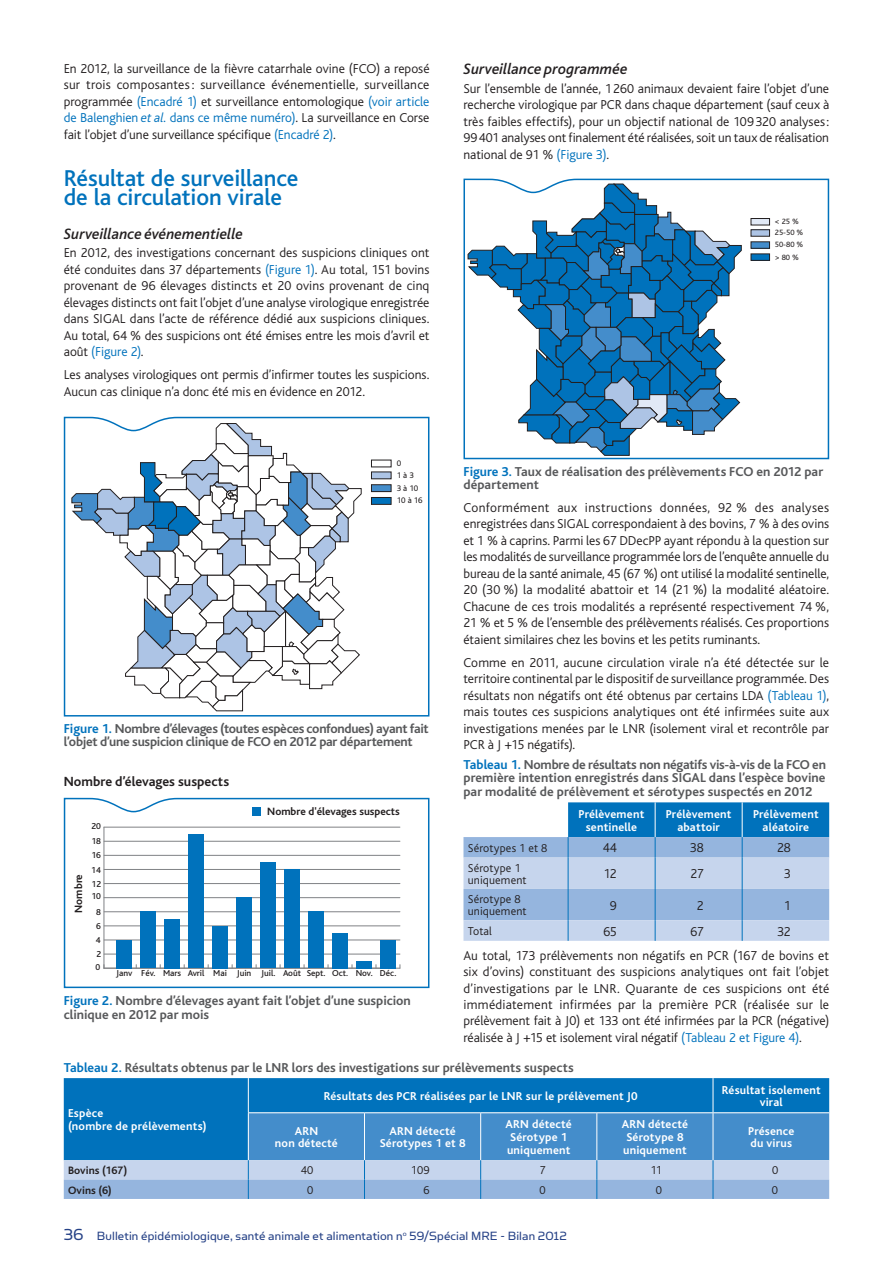
<style>
.page{position:relative;width:893px;height:1263px;background:#fff}
.page>*{position:absolute;margin:0;border:0;box-sizing:border-box;transform-origin:0 0}
.t1{font:500 24px/19.5px "Bliss";letter-spacing:-.005em;color:#0072bc}
.t2{font:italic 500 15.75px "Bliss";color:#231f20}
.t3{font:700 13.8px "Bliss";color:#231f20}
.t4{font:300 13.5px/16.5px "Bliss";letter-spacing:-.005em;color:#231f20;text-align:justify}
.t5{font:700 13.5px/13.5px "Bliss";letter-spacing:-.005em;color:#57585a}
.t6{font:13.5px "Simian Text Orangutan";letter-spacing:.01em;color:#254186}
.t7{font:700 12px/12.8px "Bliss";letter-spacing:.015em;color:#fff;text-align:center}
.t8{font:300 12px/12px "Bliss";letter-spacing:.015em;color:#231f20}
.t9{font:700 11.25px "Bliss";letter-spacing:.005em;color:#231f20}
.t10{font:700 11.1px "Bliss";color:#231f20}
.t11{font:500 9px "Bliss";color:#231f20}
.t12{font:8.55px/12.8px "Bliss";color:#231f20}
.t13{font:8.1px/12px "Bliss";color:#231f20;text-align:justify}
.s1{color:#0072bc}
.s2{font-style:italic;color:#0072bc}
.s3{font-size:18px}
</style>
<div class="page">
<svg style="left:63px;top:797px;width:367px;height:192px"></svg>
<svg style="left:463px;top:802px;width:366px;height:139px;background:#95bbe0"></svg>
<hr style="left:655px;top:802px;width:1px;height:35px;background:#fff">
<hr style="left:742px;top:802px;width:1px;height:35px;background:#fff">
<svg style="left:463px;top:178px;width:367px;height:282px"></svg>
<div style="left:64px;top:1078px;width:765px;height:35px;background:#0072bc"></div>
<hr style="left:248px;top:1078px;width:1px;height:34px;background:#fff">
<hr style="left:713px;top:1078px;width:1px;height:34px;background:#fff">
<hr style="left:248px;top:1112px;width:116px;height:1px;background:#fff">
<hr style="left:364px;top:1112px;width:117px;height:1px;background:#fff">
<hr style="left:481px;top:1112px;width:116px;height:1px;background:#fff">
<hr style="left:597px;top:1112px;width:116px;height:1px;background:#fff">
<hr style="left:713px;top:1112px;width:116px;height:1px;background:#fff">
<svg style="left:64px;top:1113px;width:765px;height:86px;background:#6ba3d5"></svg>
<svg style="left:63px;top:416px;width:367px;height:301px"></svg>
<p class="t4" style="left:64px;top:60px;width:367px">En 2012, la surveillance de la fièvre catarrhale ovine (FCO) a reposé sur trois composantes: surveillance événementielle, surveillance programmée <span class="s1">(Encadré 1)</span> et surveillance entomologique <span class="s1">(voir article de Balenghien</span> <span class="s2">et al.</span> <span class="s1">dans ce même numéro)</span>. La surveillance en Corse fait l’objet d’une surveillance spécifique <span class="s1">(Encadré 2)</span>.</p>
<h1 class="t1" style="left:64px;top:169px;width:236px">Résultat de surveillance de la circulation virale</h1>
<p class="t2" style="left:64px;top:226px;width:181px">Surveillance événementielle</p>
<p class="t4" style="left:64px;top:245px;width:367px">En 2012, des investigations concernant des suspicions cliniques ont été conduites dans 37 départements <span class="s1">(Figure 1)</span>. Au total, 151 bovins provenant de 96 élevages distincts et 20 ovins provenant de cinq élevages distincts ont fait l’objet d’une analyse virologique enregistrée dans SIGAL dans l’acte de référence dédié aux suspicions cliniques.<br>Au total, 64 % des suspicions ont été émises entre les mois d’avril et août <span class="s1">(Figure 2)</span>.</p>
<p class="t4" style="left:64px;top:367px;width:367px">Les analyses virologiques ont permis d’infirmer toutes les suspicions.<br>Aucun cas clinique n’a donc été mis en évidence en 2012.</p>
<p class="t12" style="left:397px;top:457px;width:6px">0</p>
<p class="t12" style="left:397px;top:469px;width:28px">1 à 3<br>3 à 10<br>10 à 16</p>
<p class="t5" style="left:64px;top:722px;width:366px"><span class="s1">Figure 1.</span> Nombre d’élevages (toutes espèces confondues) ayant fait l’objet d’une suspicion clinique de FCO en 2012 par département</p>
<p class="t3" style="left:64px;top:774px;width:167px">Nombre d’élevages suspects</p>
<p class="t11" style="left:91px;top:821px;width:11px">20</p>
<p class="t11" style="left:91px;top:837px;width:11px">18</p>
<p class="t10" style="left:73px;top:913px;width:40px;rotate:-90deg">Nombre</p>
<p class="t11" style="left:91px;top:851px;width:11px">16</p>
<p class="t11" style="left:91px;top:865px;width:11px">14</p>
<p class="t11" style="left:92px;top:879px;width:11px">12</p>
<p class="t11" style="left:91px;top:892px;width:11px">10</p>
<p class="t11" style="left:96px;top:907px;width:6px">8</p>
<p class="t11" style="left:96px;top:921px;width:6px">6</p>
<p class="t11" style="left:96px;top:935px;width:6px">4</p>
<p class="t11" style="left:96px;top:949px;width:6px">2</p>
<p class="t10" style="left:267px;top:806px;width:134px">Nombre d'élevages suspects</p>
<p class="t11" style="left:96px;top:962px;width:6px">0</p>
<p class="t11" style="left:116px;top:969px;width:282px">Janv Fév. Mars Avril Mai Juin Juil. Août Sept. Oct. Nov. Déc.</p>
<p class="t5" style="left:64px;top:994px;width:349px"><span class="s1">Figure 2.</span> Nombre d’élevages ayant fait l’objet d’une suspicion clinique en 2012 par mois</p>
<p class="t2" style="left:463px;top:61px;width:166px">Surveillance programmée</p>
<p class="t4" style="left:463px;top:80px;width:367px">Sur l’ensemble de l’année, 1260 animaux devaient faire l’objet d’une recherche virologique par PCR dans chaque département (sauf ceux à très faibles effectifs), pour un objectif national de 109320 analyses:<br>99401 analyses ont finalement été réalisées, soit un taux de réalisation national de 91 % <span class="s1">(Figure 3)</span>.</p>
<p class="t13" style="left:775px;top:216px;width:25px">&lt; 25 %</p>
<p class="t13" style="left:775px;top:227px;width:30px">25-50 % 50-80 % &gt; 80 %</p>
<p class="t5" style="left:463px;top:465px;width:361px"><span class="s1">Figure 3.</span> Taux de réalisation des prélèvements FCO en 2012 par département</p>
<p class="t4" style="left:463px;top:499px;width:367px">Conformément aux instructions données, 92 % des analyses enregistrées dans SIGAL correspondaient à des bovins, 7 % à des ovins et 1 % à caprins. Parmi les 67 DDecPP ayant répondu à la question sur les modalités de surveillance programmée lors de l’enquête annuelle du bureau de la santé animale, 45 (67 %) ont utilisé la modalité sentinelle, 20 (30 %) la modalité abattoir et 14 (21 %) la modalité aléatoire.<br>Chacune de ces trois modalités a représenté respectivement 74 %, 21 % et 5 % de l’ensemble des prélèvements réalisés. Ces proportions étaient similaires chez les bovins et les petits ruminants.</p>
<p class="t4" style="left:463px;top:654px;width:367px">Comme en 2011, aucune circulation virale n’a été détectée sur le territoire continental par le dispositif de surveillance programmée. Des résultats non négatifs ont été obtenus par certains LDA <span class="s1">(Tableau 1)</span>, mais toutes ces suspicions analytiques ont été infirmées suite aux investigations menées par le LNR (isolement viral et recontrôle par PCR à J +15 négatifs).</p>
<p class="t5" style="left:463px;top:758px;width:364px;text-align:justify"><span class="s1">Tableau 1.</span> Nombre de résultats non négatifs vis-à-vis de la FCO en première intention enregistrés dans SIGAL dans l’espèce bovine par modalité de prélèvement et sérotypes suspectés en 2012</p>
<p class="t7" style="left:579px;top:808px;width:67px">Prélèvement sentinelle</p>
<p class="t7" style="left:666px;top:808px;width:67px">Prélèvement abattoir</p>
<p class="t7" style="left:753px;top:808px;width:67px">Prélèvement aléatoire</p>
<p class="t8" style="left:468px;top:842px;width:81px">Sérotypes 1 et 8</p>
<p class="t4" style="left:603px;top:840px;width:16px">44</p>
<p class="t4" style="left:690px;top:840px;width:16px">38</p>
<p class="t4" style="left:777px;top:840px;width:15px">28</p>
<p class="t8" style="left:468px;top:862px;width:60px">Sérotype 1 uniquement</p>
<p class="t4" style="left:604px;top:866px;width:15px">12</p>
<p class="t4" style="left:690px;top:866px;width:15px">27</p>
<p class="t4" style="left:784px;top:866px;width:8px">3</p>
<p class="t8" style="left:468px;top:893px;width:60px">Sérotype 8 uniquement</p>
<p class="t4" style="left:610px;top:897px;width:8px">9</p>
<p class="t4" style="left:697px;top:897px;width:8px">2</p>
<p class="t4" style="left:784px;top:897px;width:8px">1</p>
<p class="t8" style="left:468px;top:925px;width:26px">Total</p>
<p class="t4" style="left:603px;top:923px;width:15px">65</p>
<p class="t4" style="left:690px;top:923px;width:15px">67</p>
<p class="t4" style="left:463px;top:919px;width:367px;line-height:23.9px;text-indent:314px">32<br>Au total, 173 prélèvements non négatifs en PCR (167 de bovins et</p>
<p class="t4" style="left:463px;top:963px;width:367px">six d’ovins) constituant des suspicions analytiques ont fait l’objet d’investigations par le LNR. Quarante de ces suspicions ont été immédiatement infirmées par la première PCR (réalisée sur le prélèvement fait à J0) et 133 ont été infirmées par la PCR (négative) réalisée à J +15 et isolement viral négatif <span class="s1">(Tableau 2 et Figure 4)</span>.</p>
<p class="t5" style="left:64px;top:1061px;width:512px"><span class="s1">Tableau 2.</span> Résultats obtenus par le LNR lors des investigations sur prélèvements suspects</p>
<p class="t7" style="left:68px;top:1107px;width:140px;text-align:left">Espèce<br>(nombre de prélèvements)</p>
<p class="t7" style="left:324px;top:1090px;width:315px">Résultats des PCR réalisées par le LNR sur le prélèvement J0</p>
<p class="t7" style="left:722px;top:1083px;width:100px">Résultat isolement viral</p>
<p class="t7" style="left:275px;top:1125px;width:64px">ARN<br>non détecté</p>
<p class="t7" style="left:380px;top:1125px;width:87px">ARN détecté<br>Sérotypes 1 et 8</p>
<p class="t7" style="left:506px;top:1118px;width:68px;text-align:left">ARN détecté<br>Sérotype 1 uniquement</p>
<p class="t7" style="left:622px;top:1118px;width:68px;text-align:left">ARN détecté<br>Sérotype 8 uniquement</p>
<p class="t7" style="left:748px;top:1124px;width:48px;text-align:left">Présence du virus</p>
<p class="t9" style="left:68px;top:1165px;width:61px">Bovins (167)</p>
<p class="t8" style="left:301px;top:1165px;width:14px">40</p>
<p class="t8" style="left:411px;top:1165px;width:20px">109</p>
<p class="t8" style="left:540px;top:1165px;width:8px">7</p>
<p class="t8" style="left:650px;top:1165px;width:13px">11</p>
<p class="t8" style="left:772px;top:1165px;width:8px">0</p>
<p class="t9" style="left:68px;top:1184px;width:45px">Ovins (6)</p>
<p class="t8" style="left:307px;top:1184px;width:8px">0</p>
<p class="t8" style="left:423px;top:1184px;width:8px">6</p>
<p class="t8" style="left:540px;top:1184px;width:8px">0</p>
<p class="t8" style="left:656px;top:1184px;width:8px">0</p>
<p class="t8" style="left:772px;top:1184px;width:8px">0</p>
<p class="t6" style="left:64px;top:1228px;width:504px"><span class="s3">36</span> Bulletin épidémiologique, santé animale et alimentation n<sup>o</sup> 59/Spécial MRE - Bilan 2012</p>
</div>
